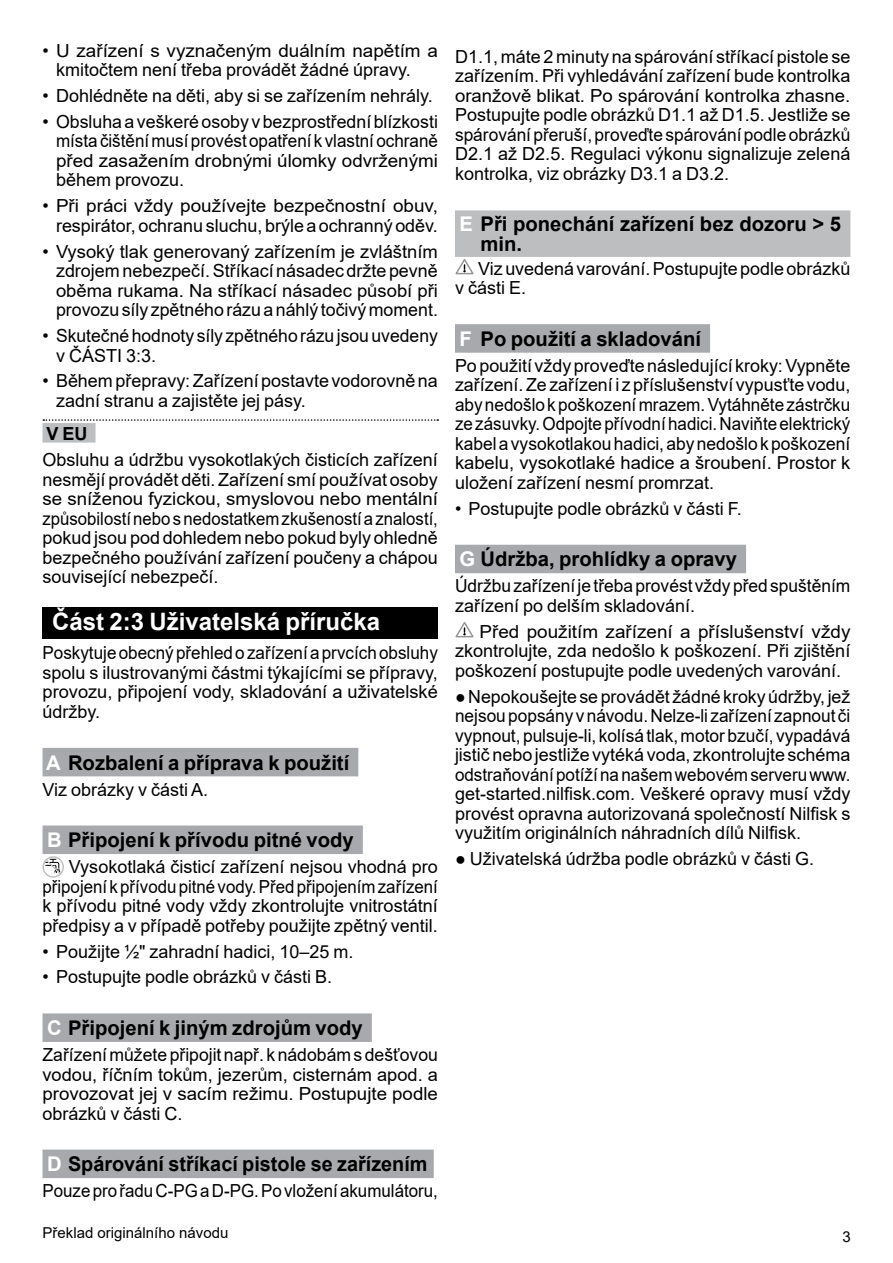
<style>
.page{position:relative;width:893px;height:1263px;background:#fff}
.page>*{position:absolute;margin:0;border:0;box-sizing:border-box;transform-origin:0 0}
.t1{font:700 24px "Arial";color:#fff}
.t2{font:700 20.25px/19.5px "Arial";color:#000}
.t3{font:18px/19.5px "Arial";color:#000;text-align:justify}
.t4{font:18px/19.5px "Arial";color:#000;text-align:justify;scale:.95 1}
.t5{font:18px/19.5px "Arial";color:#000;text-align:justify;scale:1.05 1}
.t6{font:18px "Arial";color:#000;scale:.94 1}
.t7{font:700 18px "Arial";color:#000}
.t8{font:15px "Arial";color:#000}
.s1{color:#fff}
</style>
<div class="page">
<svg style="left:43px;top:419px;width:395px;height:2px"></svg>
<div style="left:43px;top:423px;width:53px;height:20px;background:#bcbec0"></div>
<div style="left:43px;top:607px;width:395px;height:31px;background:#000"></div>
<div style="left:43px;top:748px;width:315px;height:28px;background:#a7a9ac"></div>
<div style="left:43px;top:825px;width:320px;height:29px;background:#a7a9ac"></div>
<div style="left:43px;top:1013px;width:329px;height:29px;background:#a7a9ac"></div>
<div style="left:43px;top:1149px;width:391px;height:29px;background:#a7a9ac"></div>
<svg style="left:43px;top:856px;width:21px;height:22px"></svg>
<div style="left:455px;top:210px;width:395px;height:47px;background:#bcbec0"></div>
<div style="left:455px;top:324px;width:255px;height:29px;background:#a7a9ac"></div>
<div style="left:455px;top:545px;width:291px;height:28px;background:#a7a9ac"></div>
<svg style="left:455px;top:259px;width:19px;height:16px"></svg>
<svg style="left:455px;top:622px;width:19px;height:16px"></svg>
<p class="t3" style="left:56px;top:40px;width:383px;text-indent:-14px">• U zařízení s vyznačeným duálním napětím a kmitočtem není třeba provádět žádné úpravy.</p>
<p class="t3" style="left:43px;top:86px;width:392px">• Dohlédněte na děti, aby si se zařízením nehrály.</p>
<p class="t3" style="left:56px;top:112px;width:383px;text-indent:-14px">• Obsluha a veškeré osoby v bezprostřední blízkosti místa čištění musí provést opatření k vlastní ochraně před zasažením drobnými úlomky odvrženými během provozu.</p>
<p class="t3" style="left:43px;top:196px;width:397px;text-align:right">• Při práci vždy používejte bezpečnostní obuv, respirátor, ochranu sluchu, brýle a ochranný oděv.</p>
<p class="t3" style="left:56px;top:241px;width:383px;text-indent:-14px">• Vysoký tlak generovaný zařízením je zvláštním zdrojem nebezpečí. Stříkací násadec držte pevně oběma rukama. Na stříkací násadec působí při provozu síly zpětného rázu a náhlý točivý moment.</p>
<p class="t3" style="left:56px;top:326px;width:383px;text-indent:-14px">• Skutečné hodnoty síly zpětného rázu jsou uvedeny v ČÁSTI 3:3.</p>
<p class="t3" style="left:56px;top:371px;width:383px;text-indent:-14px">• Během přepravy: Zařízení postavte vodorovně na zadní stranu a zajistěte jej pásy.</p>
<p class="t7" style="left:47px;top:421px;width:43px">V EU</p>
<p class="t3" style="left:43px;top:450px;width:397px">Obsluhu a údržbu vysokotlakých čisticích zařízení nesmějí provádět děti. Zařízení smí používat osoby se sníženou fyzickou, smyslovou nebo mentální způsobilostí nebo snedostatkem zkušeností aznalostí, pokud jsou pod dohledem nebo pokud byly ohledně bezpečného používání zařízení poučeny a chápou související nebezpečí.</p>
<h1 class="t1" style="left:52px;top:605px;width:330px">Část 2:3 Uživatelská příručka</h1>
<p class="t4" style="left:43px;top:643px;width:418px">Poskytuje obecný přehled o zařízení a prvcích obsluhy spolu s ilustrovanými částmi týkajícími se přípravy, provozu, připojení vody, skladování a uživatelské údržby.</p>
<p class="t2" style="left:46px;top:753px;width:305px"><span class="s1">A</span> Rozbalení a příprava k použití</p>
<p class="t3" style="left:43px;top:779px;width:167px">Viz obrázky v části A.</p>
<p class="t2" style="left:47px;top:831px;width:308px"><span class="s1">B</span> Připojení k přívodu pitné vody</p>
<p class="t3" style="left:43px;top:857px;width:397px;text-indent:26px">Vysokotlaká čisticí zařízení nejsou vhodná pro připojení k přívodu pitné vody. Před připojením zařízení k přívodu pitné vody vždy zkontrolujte vnitrostátní předpisy a v případě potřeby použijte zpětný ventil.</p>
<p class="t3" style="left:43px;top:941px;width:313px">• Použijte ½" zahradní hadici, 10–25 m.</p>
<p class="t3" style="left:43px;top:967px;width:291px">• Postupujte podle obrázků v části B.</p>
<p class="t2" style="left:47px;top:1018px;width:317px"><span class="s1">C</span> Připojení k jiným zdrojům vody</p>
<p class="t3" style="left:43px;top:1045px;width:397px">Zařízení můžete připojit např. k nádobám s dešťovou vodou, říčním tokům, jezerům, cisternám apod. a provozovat jej v sacím režimu. Postupujte podle obrázků v části C.</p>
<p class="t2" style="left:47px;top:1155px;width:382px"><span class="s1">D</span> Spárování stříkací pistole se zařízením</p>
<p class="t6" style="left:43px;top:1178px;width:422px">Pouze pro řadu C-PG a D-PG. Po vložení akumulátoru,</p>
<p class="t3" style="left:455px;top:46px;width:397px">D1.1, máte 2 minuty na spárování stříkací pistole se zařízením. Při vyhledávání zařízení bude kontrolka oranžově blikat. Po spárování kontrolka zhasne.<br>Postupujte podle obrázků D1.1 až D1.5. Jestliže se spárování přeruší, proveďte spárování podle obrázků D2.1 až D2.5. Regulaci výkonu signalizuje zelená kontrolka, viz obrázky D3.1 a D3.2.</p>
<p class="t2" style="left:480px;top:215px;width:362px;text-indent:-21px"><span class="s1">E</span> Při ponechání zařízení bez dozoru &gt; 5 min.</p>
<p class="t3" style="left:455px;top:258px;width:397px;text-indent:23px">Viz uvedená varování. Postupujte podle obrázků v části E.</p>
<p class="t2" style="left:459px;top:329px;width:243px"><span class="s1">F</span> Po použití a skladování</p>
<p class="t3" style="left:455px;top:356px;width:397px">Po použití vždy proveďte následující kroky: Vypněte zařízení. Ze zařízení i z příslušenství vypusťte vodu, aby nedošlo k poškození mrazem. Vytáhněte zástrčku ze zásuvky. Odpojte přívodní hadici. Naviňte elektrický kabel a vysokotlakou hadici, aby nedošlo k poškození kabelu, vysokotlaké hadice a šroubení. Prostor k uložení zařízení nesmí promrzat.</p>
<p class="t3" style="left:455px;top:498px;width:288px">• Postupujte podle obrázků v části F.</p>
<p class="t2" style="left:459px;top:550px;width:279px"><span class="s1">G</span> Údržba, prohlídky a opravy</p>
<p class="t3" style="left:455px;top:576px;width:397px">Údržbu zařízení je třeba provést vždy před spuštěním zařízení po delším skladování.</p>
<p class="t5" style="left:455px;top:621px;width:378px;text-indent:24px">Před použitím zařízení a příslušenství vždy zkontrolujte, zda nedošlo k poškození. Při zjištění poškození postupujte podle uvedených varování.</p>
<p class="t3" style="left:455px;top:686px;width:397px">● Nepokoušejte se provádět žádné kroky údržby, jež nejsou popsány v návodu. Nelze-li zařízení zapnout či vypnout, pulsuje-li, kolísá tlak, motor bzučí, vypadává jistič nebo jestliže vytéká voda, zkontrolujte schéma odstraňování potíží na našem webovém serveru www. get-started.nilfisk.com. Veškeré opravy musí vždy provést opravna autorizovaná společností Nilfisk s využitím originálních náhradních dílů Nilfisk.</p>
<p class="t3" style="left:455px;top:849px;width:361px">● Uživatelská údržba podle obrázků v části G.</p>
<p class="t8" style="left:43px;top:1223px;width:187px">Překlad originálního návodu</p>
<p class="t8" style="left:843px;top:1226px;width:10px">3</p>
</div>
